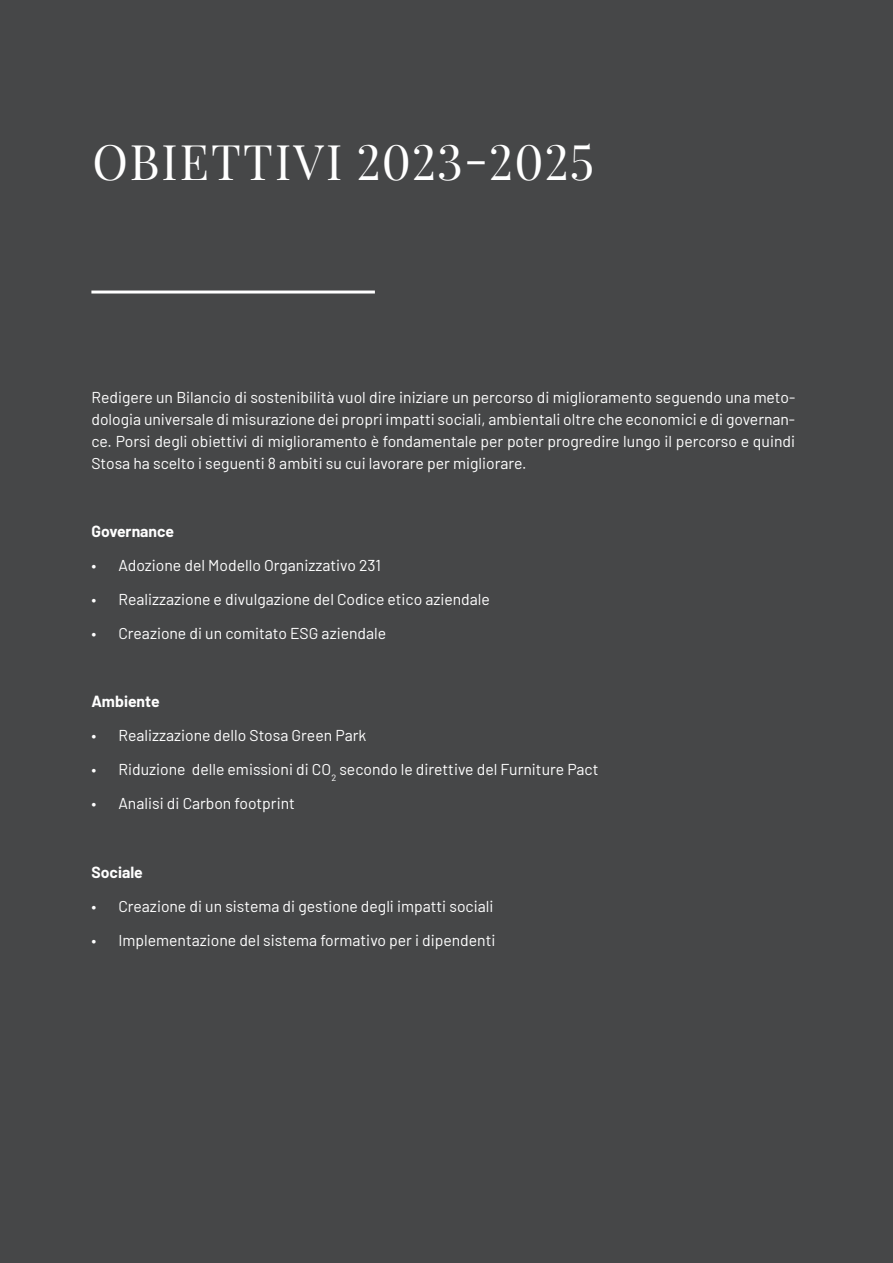
<style>
.page{position:relative;width:893px;height:1263px;background:#464748}
.page>*{position:absolute;margin:0;border:0;box-sizing:border-box;transform-origin:0 0}
.t1{font:48px "Playfair Display";letter-spacing:.035em;color:#fff}
.t2{font:15.75px/22px "Barlow";color:#fff;text-align:justify}
.t3{font:700 15.75px "Barlow";color:#fff}
</style>
<div class="page">
<hr style="left:91px;top:290px;width:284px;height:3px;background:#fff">
<h1 class="t1" style="left:92px;top:124px;width:503px">OBIETTIVI 2023-2025</h1>
<p class="t2" style="left:91px;top:385px;width:705px">Redigere un Bilancio di sostenibilità vuol dire iniziare un percorso di miglioramento seguendo una meto&shy;dologia universale di misurazione dei propri impatti sociali, ambientali oltre che economici e di governan&shy;ce. Porsi degli obiettivi di miglioramento è fondamentale per poter progredire lungo il percorso e quindi Stosa ha scelto i seguenti 8 ambiti su cui lavorare per migliorare.</p>
<p class="t3" style="left:91px;top:520px;width:84px">Governance</p>
<p class="t2" style="left:91px;top:553px;width:291px">• Adozione del Modello Organizzativo 231</p>
<p class="t2" style="left:91px;top:587px;width:400px">• Realizzazione e divulgazione del Codice etico aziendale</p>
<p class="t2" style="left:91px;top:621px;width:296px">• Creazione di un comitato ESG aziendale</p>
<p class="t3" style="left:91px;top:690px;width:70px">Ambiente</p>
<p class="t2" style="left:91px;top:723px;width:276px">• Realizzazione dello Stosa Green Park</p>
<p class="t2" style="left:91px;top:757px;width:509px">• Riduzione delle emissioni di CO<sub>2</sub> secondo le direttive del Furniture Pact</p>
<p class="t2" style="left:91px;top:791px;width:205px">• Analisi di Carbon footprint</p>
<p class="t3" style="left:91px;top:860px;width:53px">Sociale</p>
<p class="t2" style="left:91px;top:894px;width:404px">• Creazione di un sistema di gestione degli impatti sociali</p>
<p class="t2" style="left:91px;top:928px;width:406px">• Implementazione del sistema formativo per i dipendenti</p>
</div>
